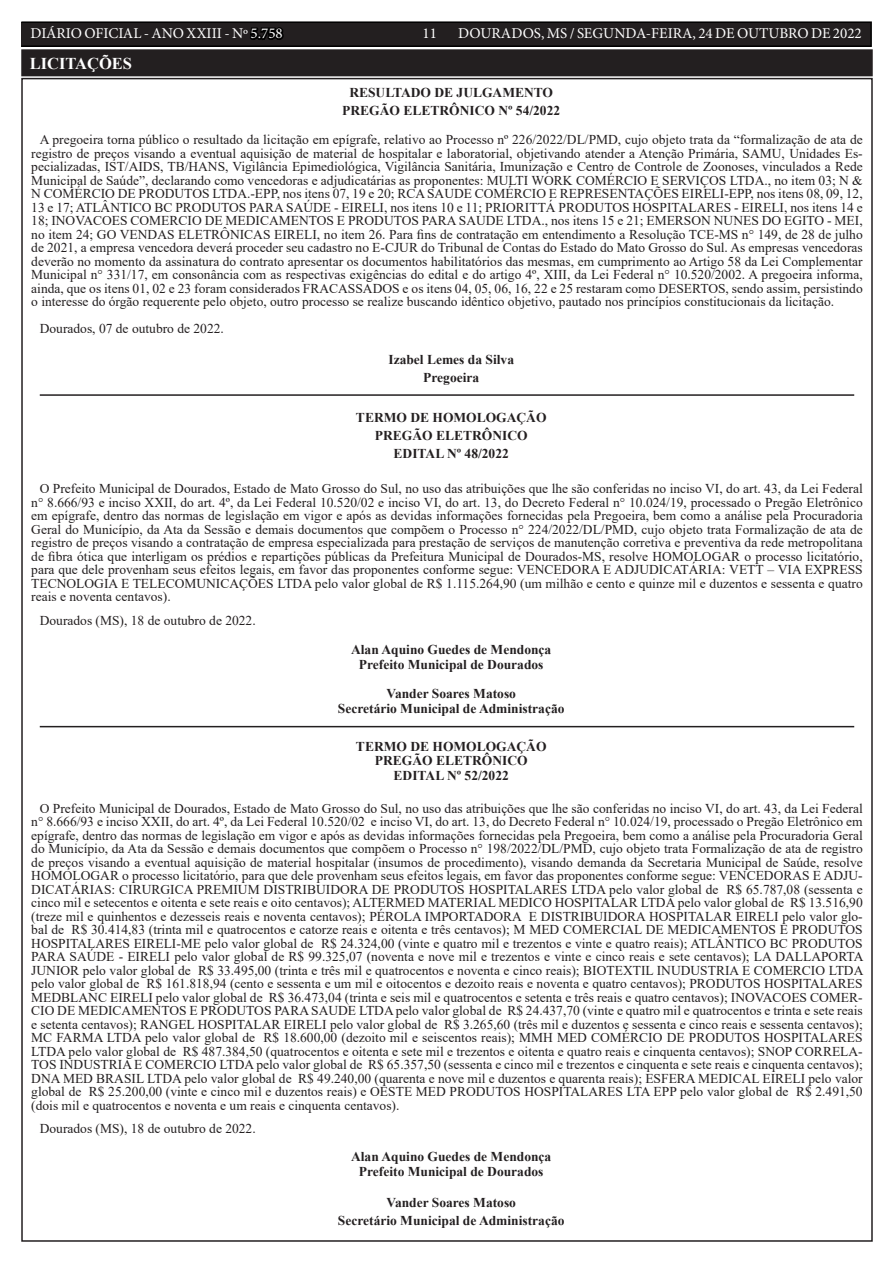
<style>
.page{position:relative;width:893px;height:1263px;background:#fff}
.page>*{position:absolute;margin:0;border:0;box-sizing:border-box;transform-origin:0 0}
.TEXTO{font:700 16.5px "Times New Roman";color:#fff}
.t1{font:15px "Minion Pro";color:#fff}
.TEXTO-2{font:13.5px/13.5px "Times New Roman";color:#231f20;text-align:justify}
.TEXTO-3{font:700 13.5px "Times New Roman";color:#231f20}
.s1{color:#000}
</style>
<div class="page">
<div style="left:21px;top:22px;width:850px;height:24px;background:#231f20"></div>
<div style="left:21px;top:21px;width:851px;height:26px;border:2px solid #000"></div>
<hr style="left:40px;top:394px;width:814px;height:2px;background:#231f20">
<hr style="left:40px;top:726px;width:814px;height:1px;background:#231f20">
<div style="left:23px;top:51px;width:848px;height:23px;background:#231f20"></div>
<div style="left:21px;top:49px;width:852px;height:27px;border:4px solid #231f20"></div>
<p class="t1" style="left:31px;top:24px;width:254px">DIÁRIO OFICIAL - ANO XXIII - Nº <span class="s1">5.758</span></p>
<p class="t1" style="left:423px;top:24px;width:16px">11</p>
<p class="t1" style="left:458px;top:24px;width:405px">DOURADOS, MS / SEGUNDA-FEIRA, 24 DE OUTUBRO DE 2022</p>
<p class="TEXTO" style="left:30px;top:52px;width:104px">LICITAÇÕES</p>
<p class="TEXTO-3" style="left:349px;top:83px;width:205px">RESULTADO DE JULGAMENTO</p>
<p class="TEXTO-3" style="left:342px;top:100px;width:219px">PREGÃO ELETRÔNICO Nº 54/2022</p>
<p class="TEXTO-2" style="left:31px;top:133px;width:833px;text-indent:9px">A pregoeira torna público o resultado da licitação em epígrafe, relativo ao Processo nº 226/2022/DL/PMD, cujo objeto trata da “formalização de ata de registro de preços visando a eventual aquisição de material de hospitalar e laboratorial, objetivando atender a Atenção Primária, SAMU, Unidades Es&shy;pecializadas, IST/AIDS, TB/HANS, Vigilância Epimediológica, Vigilância Sanitária, Imunização e Centro de Controle de Zoonoses, vinculados a Rede Municipal de Saúde”, declarando como vencedoras e adjudicatárias as proponentes: MULTI WORK COMÉRCIO E SERVIÇOS LTDA., no item 03; N &amp; N COMÉRCIO DE PRODUTOS LTDA.-EPP, nos itens 07, 19 e 20; RCA SAUDE COMÉRCIO E REPRESENTAÇÕES EIRELI-EPP, nos itens 08, 09, 12, 13 e 17; ATLÂNTICO BC PRODUTOS PARA SAÚDE - EIRELI, nos itens 10 e 11; PRIORITTÁ PRODUTOS HOSPITALARES - EIRELI, nos itens 14 e 18; INOVACOES COMERCIO DE MEDICAMENTOS E PRODUTOS PARA SAUDE LTDA., nos itens 15 e 21; EMERSON NUNES DO EGITO - MEI, no item 24; GO VENDAS ELETRÔNICAS EIRELI, no item 26. Para fins de contratação em entendimento a Resolução TCE-MS n° 149, de 28 de julho de 2021, a empresa vencedora deverá proceder seu cadastro no E-CJUR do Tribunal de Contas do Estado do Mato Grosso do Sul. As empresas vencedoras deverão no momento da assinatura do contrato apresentar os documentos habilitatórios das mesmas, em cumprimento ao Artigo 58 da Lei Complementar Municipal n° 331/17, em consonância com as respectivas exigências do edital e do artigo 4º, XIII, da Lei Federal n° 10.520/2002. A pregoeira informa, ainda, que os itens 01, 02 e 23 foram considerados FRACASSADOS e os itens 04, 05, 06, 16, 22 e 25 restaram como DESERTOS, sendo assim, persistindo o interesse do órgão requerente pelo objeto, outro processo se realize buscando idêntico objetivo, pautado nos princípios constitucionais da licitação.</p>
<p class="TEXTO-2" style="left:40px;top:321px;width:186px">Dourados, 07 de outubro de 2022.</p>
<p class="TEXTO-3" style="left:388px;top:350px;width:127px">Izabel Lemes da Silva</p>
<p class="TEXTO-3" style="left:423px;top:367px;width:57px">Pregoeira</p>
<p class="TEXTO-3" style="left:356px;top:408px;width:192px">TERMO DE HOMOLOGAÇÃO</p>
<p class="TEXTO-3" style="left:375px;top:426px;width:154px">PREGÃO ELETRÔNICO</p>
<p class="TEXTO-3" style="left:394px;top:443px;width:117px">EDITAL Nº 48/2022</p>
<p class="TEXTO-2" style="left:31px;top:481px;width:833px;text-indent:9px">O Prefeito Municipal de Dourados, Estado de Mato Grosso do Sul, no uso das atribuições que lhe são conferidas no inciso VI, do art. 43, da Lei Federal n° 8.666/93 e inciso XXII, do art. 4º, da Lei Federal 10.520/02 e inciso VI, do art. 13, do Decreto Federal n° 10.024/19, processado o Pregão Eletrônico em epígrafe, dentro das normas de legislação em vigor e após as devidas informações fornecidas pela Pregoeira, bem como a análise pela Procuradoria Geral do Município, da Ata da Sessão e demais documentos que compõem o Processo n° 224/2022/DL/PMD, cujo objeto trata Formalização de ata de registro de preços visando a contratação de empresa especializada para prestação de serviços de manutenção corretiva e preventiva da rede metropolitana de fibra ótica que interligam os prédios e repartições públicas da Prefeitura Municipal de Dourados-MS, resolve HOMOLOGAR o processo licitatório, para que dele provenham seus efeitos legais, em favor das proponentes conforme segue: VENCEDORA E ADJUDICATÁRIA: VETT – VIA EXPRESS TECNOLOGIA E TELECOMUNICAÇÕES LTDA pelo valor global de R$ 1.115.264,90 (um milhão e cento e quinze mil e duzentos e sessenta e quatro reais e noventa centavos).</p>
<p class="TEXTO-2" style="left:40px;top:613px;width:217px">Dourados (MS), 18 de outubro de 2022.</p>
<p class="TEXTO-3" style="left:351px;top:640px;width:202px">Alan Aquino Guedes de Mendonça</p>
<p class="TEXTO-3" style="left:359px;top:655px;width:186px">Prefeito Municipal de Dourados</p>
<p class="TEXTO-3" style="left:386px;top:684px;width:131px">Vander Soares Matoso</p>
<p class="TEXTO-3" style="left:338px;top:699px;width:228px">Secretário Municipal de Administração</p>
<p class="TEXTO-3" style="left:356px;top:736px;width:192px">TERMO DE HOMOLOGAÇÃO</p>
<p class="TEXTO-3" style="left:375px;top:751px;width:154px">PREGÃO ELETRÔNICO</p>
<p class="TEXTO-3" style="left:394px;top:766px;width:117px">EDITAL Nº 52/2022</p>
<p class="TEXTO-2" style="left:31px;top:801px;width:834px;text-indent:9px">O Prefeito Municipal de Dourados, Estado de Mato Grosso do Sul, no uso das atribuições que lhe são conferidas no inciso VI, do art. 43, da Lei Federal n° 8.666/93 e inciso XXII, do art. 4º, da Lei Federal 10.520/02 e inciso VI, do art. 13, do Decreto Federal n° 10.024/19, processado o Pregão Eletrônico em epígrafe, dentro das normas de legislação em vigor e após as devidas informações fornecidas pela Pregoeira, bem como a análise pela Procuradoria Geral do Município, da Ata da Sessão e demais documentos que compõem o Processo n° 198/2022/DL/PMD, cujo objeto trata Formalização de ata de registro de preços visando a eventual aquisição de material hospitalar (insumos de procedimento), visando demanda da Secretaria Municipal de Saúde, resolve HOMOLOGAR o processo licitatório, para que dele provenham seus efeitos legais, em favor das proponentes conforme segue: VENCEDORAS E ADJU-DICATÁRIAS: CIRURGICA PREMIUM DISTRIBUIDORA DE PRODUTOS HOSPITALARES LTDA pelo valor global de R$ 65.787,08 (sessenta e cinco mil e setecentos e oitenta e sete reais e oito centavos); ALTERMED MATERIAL MEDICO HOSPITALAR LTDA pelo valor global de R$ 13.516,90 (treze mil e quinhentos e dezesseis reais e noventa centavos); PÉROLA IMPORTADORA E DISTRIBUIDORA HOSPITALAR EIRELI pelo valor glo&shy;bal de R$ 30.414,83 (trinta mil e quatrocentos e catorze reais e oitenta e três centavos); M MED COMERCIAL DE MEDICAMENTOS E PRODUTOS HOSPITALARES EIRELI-ME pelo valor global de R$ 24.324,00 (vinte e quatro mil e trezentos e vinte e quatro reais); ATLÂNTICO BC PRODUTOS PARA SAÚDE - EIRELI pelo valor global de R$ 99.325,07 (noventa e nove mil e trezentos e vinte e cinco reais e sete centavos); LA DALLAPORTA JUNIOR pelo valor global de R$ 33.495,00 (trinta e três mil e quatrocentos e noventa e cinco reais); BIOTEXTIL INUDUSTRIA E COMERCIO LTDA pelo valor global de R$ 161.818,94 (cento e sessenta e um mil e oitocentos e dezoito reais e noventa e quatro centavos); PRODUTOS HOSPITALARES MEDBLANC EIRELI pelo valor global de R$ 36.473,04 (trinta e seis mil e quatrocentos e setenta e três reais e quatro centavos); INOVACOES COMER-CIO DE MEDICAMENTOS E PRODUTOS PARA SAUDE LTDA pelo valor global de R$ 24.437,70 (vinte e quatro mil e quatrocentos e trinta e sete reais e setenta centavos); RANGEL HOSPITALAR EIRELI pelo valor global de R$ 3.265,60 (três mil e duzentos e sessenta e cinco reais e sessenta centavos); MC FARMA LTDA pelo valor global de R$ 18.600,00 (dezoito mil e seiscentos reais); MMH MED COMÉRCIO DE PRODUTOS HOSPITALARES LTDA pelo valor global de R$ 487.384,50 (quatrocentos e oitenta e sete mil e trezentos e oitenta e quatro reais e cinquenta centavos); SNOP CORRELA-TOS INDUSTRIA E COMERCIO LTDA pelo valor global de R$ 65.357,50 (sessenta e cinco mil e trezentos e cinquenta e sete reais e cinquenta centavos); DNA MED BRASIL LTDA pelo valor global de R$ 49.240,00 (quarenta e nove mil e duzentos e quarenta reais); ESFERA MEDICAL EIRELI pelo valor global de R$ 25.200,00 (vinte e cinco mil e duzentos reais) e OESTE MED PRODUTOS HOSPITALARES LTA EPP pelo valor global de R$ 2.491,50 (dois mil e quatrocentos e noventa e um reais e cinquenta centavos).</p>
<p class="TEXTO-2" style="left:40px;top:1121px;width:217px">Dourados (MS), 18 de outubro de 2022.</p>
<p class="TEXTO-3" style="left:351px;top:1147px;width:202px">Alan Aquino Guedes de Mendonça</p>
<p class="TEXTO-3" style="left:359px;top:1162px;width:186px">Prefeito Municipal de Dourados</p>
<p class="TEXTO-3" style="left:386px;top:1193px;width:131px">Vander Soares Matoso</p>
<p class="TEXTO-3" style="left:338px;top:1210px;width:228px">Secretário Municipal de Administração</p>
</div>
